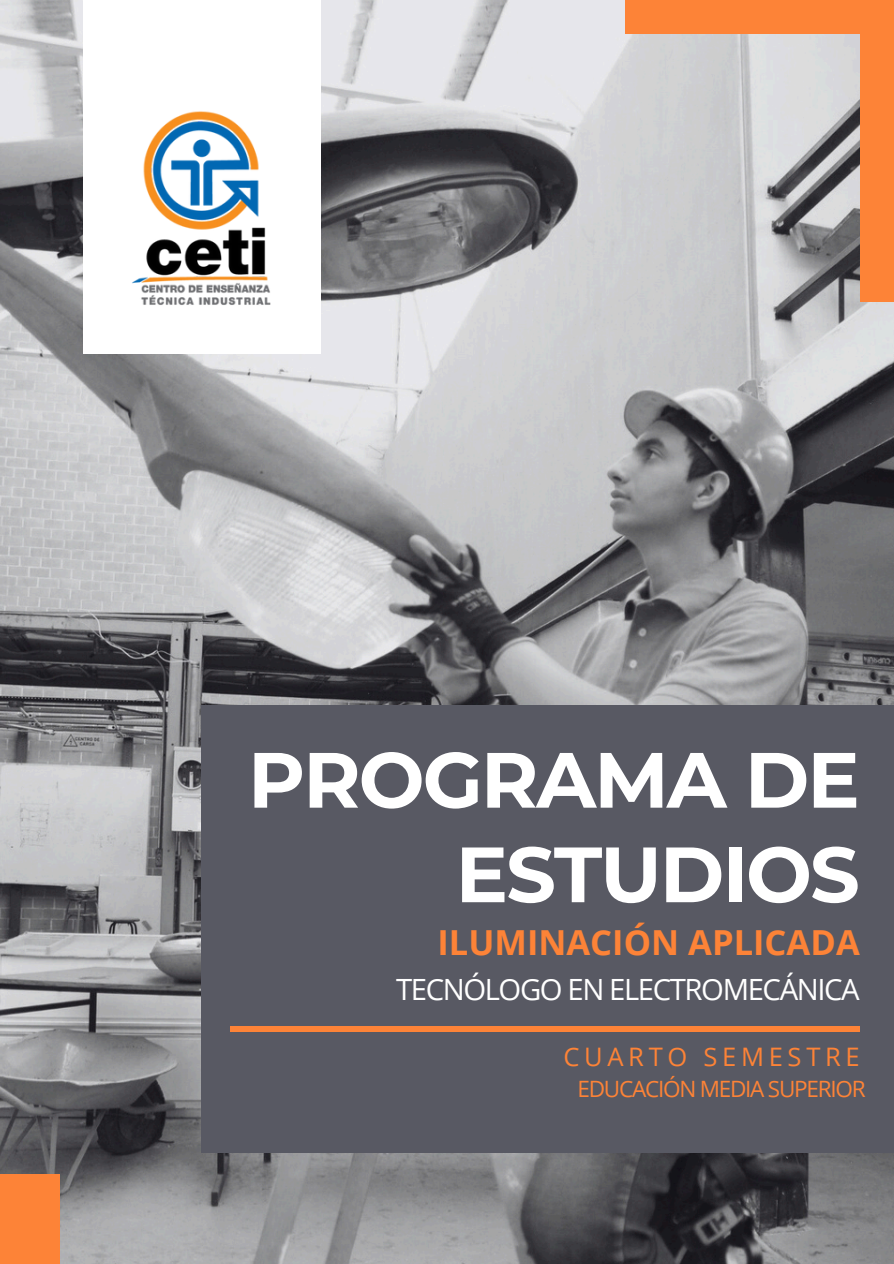
<style>
.page{position:relative;width:894px;height:1264px;background:#fff}
.page>*{position:absolute;margin:0;border:0;box-sizing:border-box;transform-origin:0 0}
.t1{font:700 78.15px/94.5px "Montserrat";letter-spacing:-.025em;color:#fff;text-align:right}
.t2{font:700 34.5px "Open Sans";color:#fd8337}
.t3{font:29.25px "Open Sans";letter-spacing:-.045em;color:#fff}
.t4{font:25.5px "Open Sans";letter-spacing:.185em;color:#fd8337}
.t5{font:22.5px "Open Sans";letter-spacing:-.055em;color:#fd8337}
</style>
<div class="page">
<img style="left:0;top:0;width:893px;height:1263px">
<div style="left:83px;top:0;width:237px;height:354px;background:#fff"></div>
<img style="left:60px;top:101px;width:283px;height:220px">
<div style="left:625px;top:0;width:268px;height:34px;background:#fd8337"></div>
<div style="left:859px;top:17px;width:34px;height:285px;background:#fd8337"></div>
<div style="left:202px;top:705px;width:691px;height:447px;background:#585963"></div>
<div style="left:230px;top:1025px;width:629px;height:6px;background:#fd8337"></div>
<div style="left:0;top:1174px;width:60px;height:89px;background:#fd8337"></div>
<p class="t1" style="left:248px;top:732px;width:613px">PROGRAMA DE<br>ESTUDIOS</p>
<p class="t2" style="left:437px;top:918px;width:423px">ILUMINACIÓN APLICADA</p>
<p class="t3" style="left:396px;top:968px;width:465px">TECNÓLOGO EN ELECTROMECÁNICA</p>
<h1 class="t4" style="left:563px;top:1038px;width:298px">CUARTO SEMESTRE</h1>
<h3 class="t5" style="left:577px;top:1073px;width:290px">EDUCACIÓN MEDIA SUPERIOR</h3>
</div>
